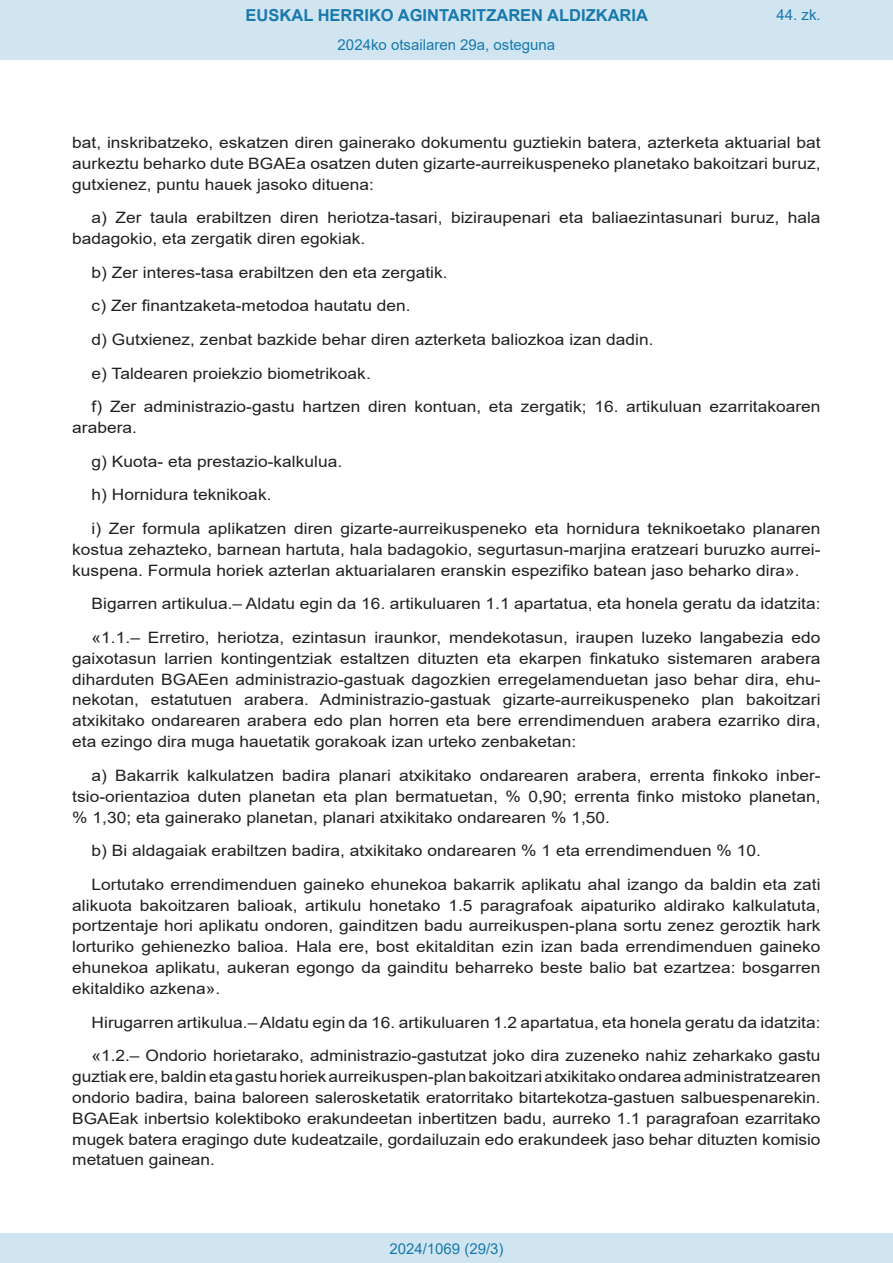
<style>
.page{position:relative;width:893px;height:1263px;background:#fff}
.page>*{position:absolute;margin:0;border:0;box-sizing:border-box;transform-origin:0 0}
.t1{font:700 16.5px "Arial";color:#1879ad}
.BOPVDetalle{font:15.6px/20.9px "Arial";color:#231f20;text-align:justify;scale:1.11 1}
.Paginacion_Centro{font:15px "Arial";color:#1879ad}
</style>
<div class="page">
<div style="left:0;top:0;width:893px;height:60px;background:#d0e5f0"></div>
<div style="left:0;top:1233px;width:893px;height:30px;background:#d0e5f0"></div>
<p class="t1" style="left:246px;top:3px;width:404px">EUSKAL HERRIKO AGINTARITZAREN ALDIZKARIA</p>
<p class="Paginacion_Centro" style="left:338px;top:35px;width:219px">2024ko otsailaren 29a, osteguna</p>
<p class="Paginacion_Centro" style="left:776px;top:5px;width:46px">44. zk.</p>
<p class="BOPVDetalle" style="left:72px;top:132px;width:676px">bat, inskribatzeko, eskatzen diren gainerako dokumentu guztiekin batera, azterketa aktuarial bat aurkeztu beharko dute BGAEa osatzen duten gizarte-aurreikuspeneko planetako bakoitzari buruz, gutxienez, puntu hauek jasoko dituena:</p>
<p class="BOPVDetalle" style="left:72px;top:207px;width:676px;text-indent:19px">a) Zer taula erabiltzen diren heriotza-tasari, biziraupenari eta baliaezintasunari buruz, hala badagokio, eta zergatik diren egokiak.</p>
<p class="BOPVDetalle" style="left:92px;top:262px;width:322px">b) Zer interes-tasa erabiltzen den eta zergatik.</p>
<p class="BOPVDetalle" style="left:92px;top:295px;width:289px">c) Zer finantzaketa-metodoa hautatu den.</p>
<p class="BOPVDetalle" style="left:92px;top:329px;width:508px">d) Gutxienez, zenbat bazkide behar diren azterketa baliozkoa izan dadin.</p>
<p class="BOPVDetalle" style="left:92px;top:363px;width:253px">e) Taldearen proiekzio biometrikoak.</p>
<p class="BOPVDetalle" style="left:72px;top:396px;width:676px;text-indent:19px">f) Zer administrazio-gastu hartzen diren kontuan, eta zergatik; 16. artikuluan ezarritakoaren arabera.</p>
<p class="BOPVDetalle" style="left:92px;top:451px;width:227px">g) Kuota- eta prestazio-kalkulua.</p>
<p class="BOPVDetalle" style="left:92px;top:484px;width:164px">h) Hornidura teknikoak.</p>
<p class="BOPVDetalle" style="left:72px;top:518px;width:676px;text-indent:19px">i) Zer formula aplikatzen diren gizarte-aurreikuspeneko eta hornidura teknikoetako planaren kostua zehazteko, barnean hartuta, hala badagokio, segurtasun-marjina eratzeari buruzko aurrei&shy;kuspena. Formula horiek azterlan aktuarialaren eranskin espezifiko batean jaso beharko dira».</p>
<p class="BOPVDetalle" style="left:92px;top:593px;width:658px">Bigarren artikulua.– Aldatu egin da 16. artikuluaren 1.1 apartatua, eta honela geratu da idatzita:</p>
<p class="BOPVDetalle" style="left:72px;top:627px;width:676px;text-indent:19px">«1.1.– Erretiro, heriotza, ezintasun iraunkor, mendekotasun, iraupen luzeko langabezia edo gaixotasun larrien kontingentziak estaltzen dituzten eta ekarpen finkatuko sistemaren arabera diharduten BGAEen administrazio-gastuak dagozkien erregelamenduetan jaso behar dira, ehu&shy;nekotan, estatutuen arabera. Administrazio-gastuak gizarte-aurreikuspeneko plan bakoitzari atxikitako ondarearen arabera edo plan horren eta bere errendimenduen arabera ezarriko dira, eta ezingo dira muga hauetatik gorakoak izan urteko zenbaketan:</p>
<p class="BOPVDetalle" style="left:72px;top:765px;width:676px;text-indent:19px">a) Bakarrik kalkulatzen badira planari atxikitako ondarearen arabera, errenta finkoko inber&shy;tsio-orientazioa duten planetan eta plan bermatuetan, % 0,90; errenta finko mistoko planetan, % 1,30; eta gainerako planetan, planari atxikitako ondarearen % 1,50.</p>
<p class="BOPVDetalle" style="left:92px;top:840px;width:604px">b) Bi aldagaiak erabiltzen badira, atxikitako ondarearen % 1 eta errendimenduen % 10.</p>
<p class="BOPVDetalle" style="left:72px;top:874px;width:676px;text-indent:19px">Lortutako errendimenduen gaineko ehunekoa bakarrik aplikatu ahal izango da baldin eta zati alikuota bakoitzaren balioak, artikulu honetako 1.5 paragrafoak aipaturiko aldirako kalkulatuta, portzentaje hori aplikatu ondoren, gainditzen badu aurreikuspen-plana sortu zenez geroztik hark lorturiko gehienezko balioa. Hala ere, bost ekitalditan ezin izan bada errendimenduen gaineko ehunekoa aplikatu, aukeran egongo da gainditu beharreko beste balio bat ezartzea: bosgarren ekitaldiko azkena».</p>
<p class="BOPVDetalle" style="left:92px;top:1011px;width:658px">Hirugarren artikulua.– Aldatu egin da 16. artikuluaren 1.2 apartatua, eta honela geratu da idatzita:</p>
<p class="BOPVDetalle" style="left:72px;top:1045px;width:676px;text-indent:19px">«1.2.– Ondorio horietarako, administrazio-gastutzat joko dira zuzeneko nahiz zeharkako gastu guztiak ere, baldin eta gastu horiek aurreikuspen-plan bakoitzari atxikitako ondarea administratzearen ondorio badira, baina baloreen salerosketatik eratorritako bitartekotza-gastuen salbuespenarekin.<br>BGAEak inbertsio kolektiboko erakundeetan inbertitzen badu, aurreko 1.1 paragrafoan ezarritako mugek batera eragingo dute kudeatzaile, gordailuzain edo erakundeek jaso behar dituzten komisio metatuen gainean.</p>
<p class="Paginacion_Centro" style="left:389px;top:1238px;width:116px">2024/1069 (29/3)</p>
</div>
